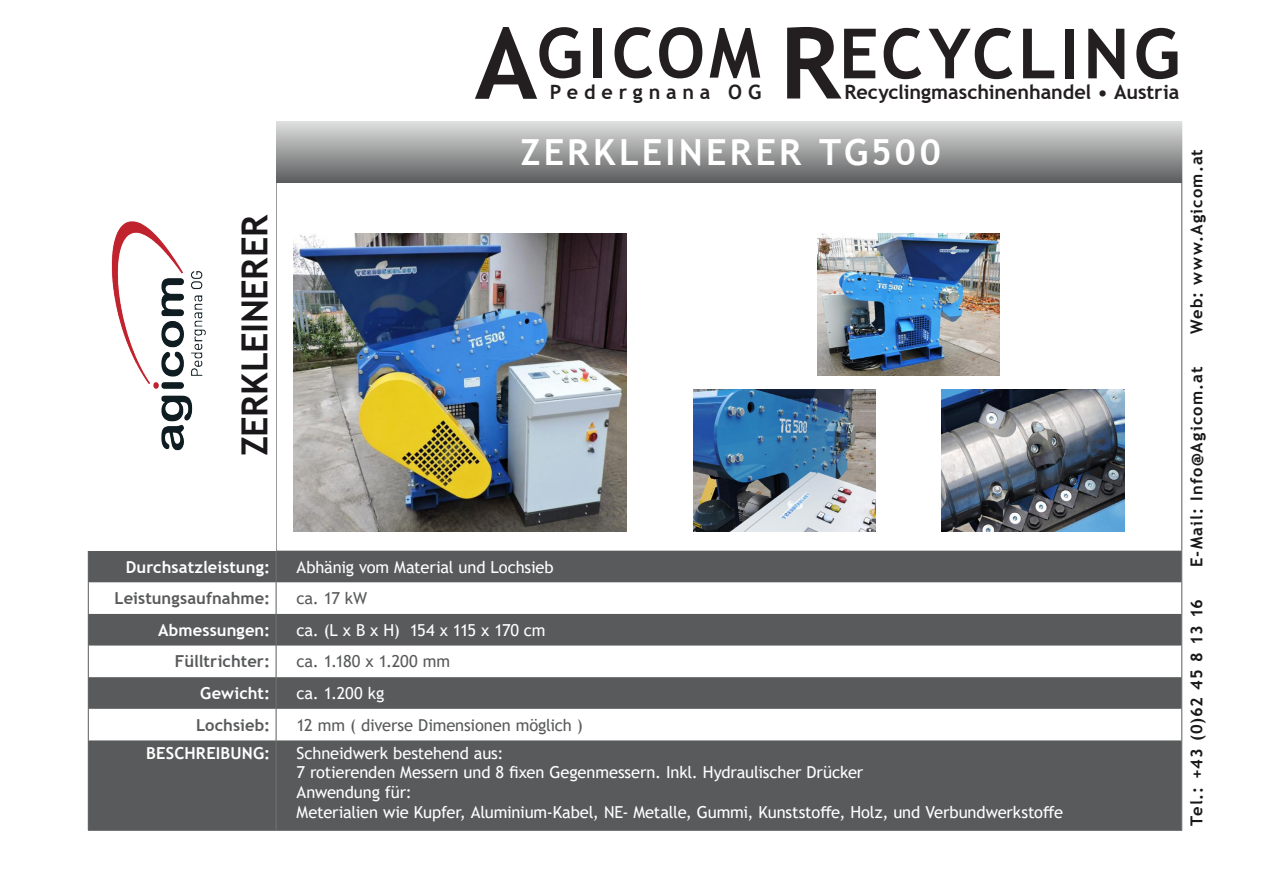
<style>
.page{position:relative;width:1263px;height:893px;background:#fff}
.page>*{position:absolute;margin:0;border:0;box-sizing:border-box;transform-origin:0 0}
.t1{font:700 69.3px "Trebuchet MS";letter-spacing:.055em;color:#231f20}
.t2{font:700 36px "Trebuchet MS";letter-spacing:.085em;color:#fff}
.t3{font:700 36px "Trebuchet MS";letter-spacing:-.015em;color:#1a171b}
.t4{font:700 19.8px "Trebuchet MS";color:#231f20}
.t5{font:700 19.8px "Trebuchet MS";letter-spacing:.29em;color:#231f20}
.t6{font:16.5px/19.8px "Trebuchet MS";letter-spacing:-.01em;color:#fff}
.t7{font:16.5px "Trebuchet MS";letter-spacing:-.01em;color:#595a5b}
.t8{font:700 16.5px "Trebuchet MS";letter-spacing:.005em;color:#fff}
.t9{font:700 16.5px "Trebuchet MS";letter-spacing:.005em;color:#595a5b}
.t10{font:700 16.5px "Trebuchet MS";letter-spacing:.06em;color:#1a171b}
.t11{font:16.5px "Trebuchet MS";letter-spacing:-.04em;color:#fff}
.t12{font:700 16.5px "Trebuchet MS";letter-spacing:.025em;color:#1a171b}
.s1{font-size:99px}
</style>
<div class="page">
<div style="left:88px;top:122px;width:1094px;height:61px;background:linear-gradient(to bottom,#dddede,#5b5b5d)"></div>
<svg style="left:89px;top:551px;width:1092px;height:279px;fill:#595a5b"></svg>
<hr style="left:1181px;top:122px;width:1px;height:61px;background:#595a5b">
<hr style="left:276px;top:183px;width:1px;height:34px;background:#595a5b">
<hr style="left:1181px;top:183px;width:1px;height:34px;background:#595a5b">
<hr style="left:276px;top:217px;width:1px;height:334px;background:#595a5b">
<hr style="left:1181px;top:217px;width:1px;height:334px;background:#595a5b">
<hr style="left:276px;top:582px;width:1px;height:32px;background:#595a5b">
<hr style="left:1181px;top:582px;width:1px;height:32px;background:#595a5b">
<hr style="left:276px;top:646px;width:1px;height:31px;background:#595a5b">
<hr style="left:1181px;top:646px;width:1px;height:31px;background:#595a5b">
<hr style="left:276px;top:709px;width:1px;height:31px;background:#595a5b">
<hr style="left:1181px;top:709px;width:1px;height:31px;background:#595a5b">
<hr style="left:1181px;top:677px;width:1px;height:32px;background:#6d7371">
<hr style="left:1181px;top:614px;width:1px;height:32px;background:#6d7371">
<hr style="left:1181px;top:551px;width:1px;height:31px;background:#6d7371">
<hr style="left:276px;top:551px;width:1px;height:31px;background:#6d7371">
<hr style="left:276px;top:614px;width:1px;height:32px;background:#6d7371">
<hr style="left:276px;top:677px;width:1px;height:32px;background:#6d7371">
<hr style="left:88px;top:121px;width:188px;height:1px;background:#595a5b">
<hr style="left:276px;top:121px;width:906px;height:1px;background:#595a5b">
<hr style="left:88px;top:217px;width:1px;height:334px;background:#595a5b">
<hr style="left:88px;top:551px;width:1px;height:31px;background:#595a5b">
<hr style="left:88px;top:582px;width:1px;height:32px;background:#595a5b">
<hr style="left:88px;top:614px;width:1px;height:32px;background:#595a5b">
<hr style="left:88px;top:646px;width:1px;height:31px;background:#595a5b">
<hr style="left:88px;top:677px;width:1px;height:32px;background:#595a5b">
<hr style="left:88px;top:709px;width:1px;height:31px;background:#595a5b">
<hr style="left:88px;top:740px;width:1px;height:90px;background:#595a5b">
<hr style="left:88px;top:830px;width:188px;height:1px;background:#595a5b">
<hr style="left:276px;top:830px;width:906px;height:1px;background:#595a5b">
<hr style="left:276px;top:740px;width:1px;height:90px;background:#6d7371">
<hr style="left:1181px;top:740px;width:1px;height:90px;background:#6d7371">
<div style="left:12px;top:108px;width:263px;height:442px;background:#fff"></div>
<img style="left:111px;top:221px;width:95px;height:230px">
<img style="left:293px;top:234px;width:333px;height:297px">
<img style="left:693px;top:390px;width:183px;height:141px">
<img style="left:942px;top:390px;width:182px;height:141px">
<img style="left:817px;top:234px;width:183px;height:142px">
<h1 class="t1" style="left:475px;top:10px;width:707px"><span class="s1">A</span>GICOM <span class="s1">R</span>ECYCLING</h1>
<p class="t5" style="left:550px;top:79px;width:213px">Pedergnana OG</p>
<p class="t4" style="left:844px;top:79px;width:336px">Recyclingmaschinenhandel • Austria</p>
<p class="t3" style="left:232px;top:456px;width:243px;rotate:-90deg">ZERKLEINERER</p>
<h2 class="t2" style="left:521px;top:130px;width:422px">ZERKLEINERER TG500</h2>
<p class="t8" style="left:126px;top:556px;width:146px">Durchsatzleistung:</p>
<p class="t6" style="left:297px;top:557px;width:259px">Abhänig vom Material und Lochsieb</p>
<p class="t9" style="left:114px;top:588px;width:157px">Leistungsaufnahme:</p>
<p class="t7" style="left:297px;top:588px;width:72px">ca. 17 kW</p>
<p class="t8" style="left:158px;top:620px;width:113px">Abmessungen:</p>
<p class="t11" style="left:297px;top:620px;width:251px">ca. (L x B x H) 154 x 115 x 170 cm</p>
<p class="t9" style="left:175px;top:651px;width:97px">Fülltrichter:</p>
<p class="t7" style="left:297px;top:651px;width:155px">ca. 1.180 x 1.200 mm</p>
<p class="t8" style="left:200px;top:683px;width:71px">Gewicht:</p>
<p class="t6" style="left:297px;top:683px;width:89px">ca. 1.200 kg</p>
<p class="t9" style="left:196px;top:714px;width:76px">Lochsieb:</p>
<p class="t7" style="left:297px;top:714px;width:288px">12 mm ( diverse Dimensionen möglich )</p>
<p class="t8" style="left:146px;top:742px;width:125px">BESCHREIBUNG:</p>
<p class="t6" style="left:297px;top:743px;width:768px">Schneidwerk bestehend aus:<br>7 rotierenden Messern und 8 fixen Gegenmessern. Inkl. Hydraulischer Drücker<br>Anwendung für:<br>Meterialien wie Kupfer, Aluminium-Kabel, NE- Metalle, Gummi, Kunststoffe, Holz, und Verbundwerkstoffe</p>
<p class="t10" style="left:1186px;top:334px;width:187px;rotate:-90deg">Web: www.Agicom.at</p>
<p class="t10" style="left:1186px;top:567px;width:201px;rotate:-90deg">E-Mail: Info@Agicom.at</p>
<p class="t12" style="left:1186px;top:826px;width:228px;rotate:-90deg">Tel.: +43 (0)62 45 8 13 16</p>
</div>
